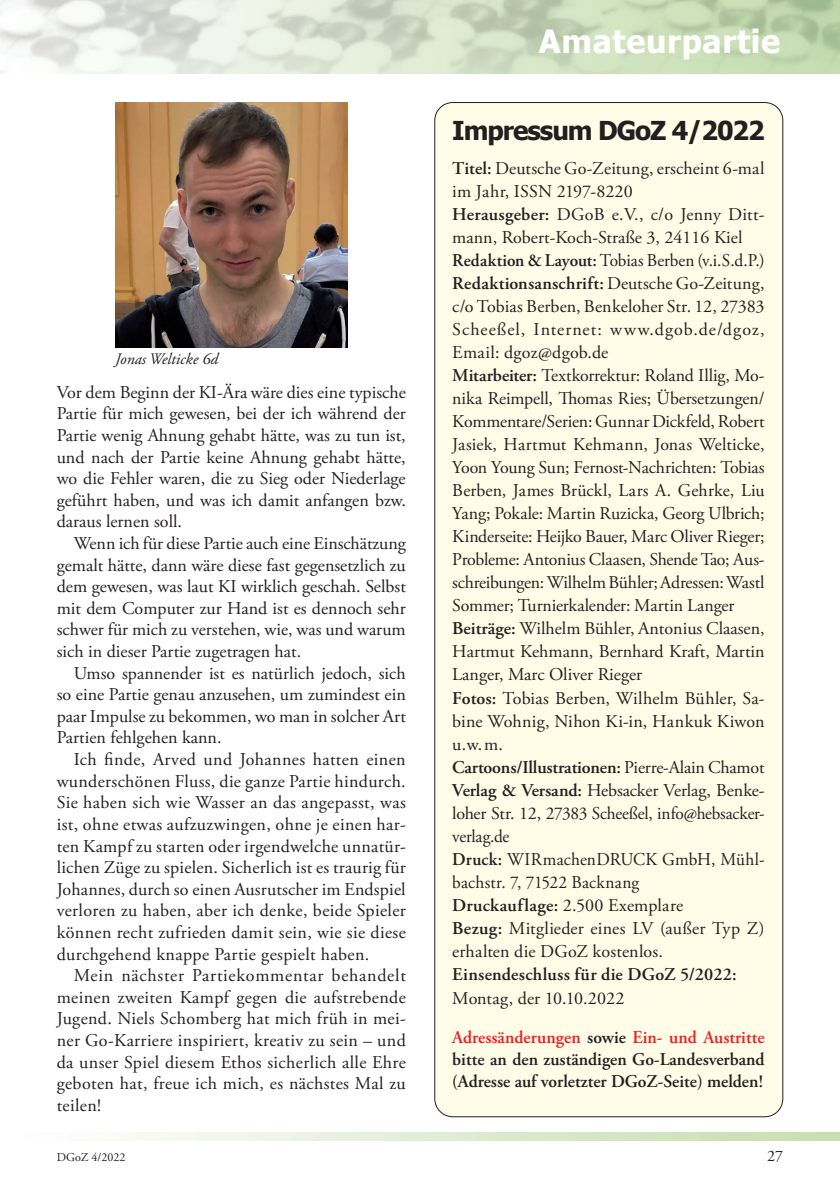
<style>
.page{position:relative;width:840px;height:1191px;background:#fff}
.page>*{position:absolute;margin:0;border:0;box-sizing:border-box;transform-origin:0 0}
.t1{font:700 32px "Tahoma";letter-spacing:.02em;color:#fff}
.t2{font:700 26px "Tahoma";letter-spacing:-.04em;color:#231f20}
.t3{font:18px/23px "Adobe Garamond Pro";color:#231f20;text-align:justify}
.t4{font:600 18px/22px "Adobe Garamond Pro";color:#231f20}
.t5{font:600 18px/39px "Adobe Garamond Pro";color:#ee1d23}
.t6{font:italic 16px "Adobe Garamond Pro";color:#231f20}
.t7{font:16px "Adobe Garamond Pro";color:#231f20}
.t8{font:12px "Adobe Garamond Pro";color:#231f20}
.s1{font-weight:600}
.s2{font-weight:400;color:#231f20}
.s3{color:#231f20}
</style>
<div class="page">
<img style="left:115px;top:102px;width:232px;height:245px">
<div style="left:434px;top:103px;width:348px;height:1013px;background:#fffde8;border-radius:18px"></div>
<p class="t6" style="left:115px;top:349px;width:104px">Jonas Welticke 6d</p>
<p class="t3" style="left:57px;top:382px;width:350px;line-height:21.6px">Vor dem Beginn der KI-Ära wäre dies eine typische Partie für mich gewesen, bei der ich während der Partie wenig Ahnung gehabt hätte, was zu tun ist, und nach der Partie keine Ahnung gehabt hätte, wo die Fehler waren, die zu Sieg oder Niederlage geführt haben, und was ich damit anfangen bzw. daraus lernen soll.</p>
<p class="t3" style="left:57px;top:533px;width:350px;line-height:21.6px;text-indent:17px">Wenn ich für diese Partie auch eine Einschätzung gemalt hätte, dann wäre diese fast gegensetzlich zu dem gewesen, was laut KI wirklich geschah. Selbst mit dem Computer zur Hand ist es dennoch sehr schwer für mich zu verstehen, wie, was und warum sich in dieser Partie zugetragen hat.</p>
<p class="t3" style="left:57px;top:663px;width:350px;line-height:21.6px;text-indent:17px">Umso spannender ist es natürlich jedoch, sich so eine Partie genau anzusehen, um zumindest ein paar Impulse zu bekommen, wo man in solcher Art Partien fehlgehen kann.</p>
<p class="t3" style="left:57px;top:749px;width:350px;line-height:21.6px;text-indent:17px">Ich finde, Arved und Johannes hatten einen wunderschönen Fluss, die ganze Partie hindurch.<br>Sie haben sich wie Wasser an das angepasst, was ist, ohne etwas aufzuzwingen, ohne je einen har&shy;ten Kampf zu starten oder irgendwelche unnatür&shy;lichen Züge zu spielen. Sicherlich ist es traurig für Johannes, durch so einen Ausrutscher im Endspiel verloren zu haben, aber ich denke, beide Spieler können recht zufrieden damit sein, wie sie diese durchgehend knappe Partie gespielt haben.</p>
<p class="t3" style="left:57px;top:965px;width:350px;line-height:21.6px;text-indent:17px">Mein nächster Partiekommentar behandelt meinen zweiten Kampf gegen die aufstrebende Jugend. Niels Schomberg hat mich früh in mei&shy;ner Go-Karriere inspiriert, kreativ zu sein – und da unser Spiel diesem Ethos sicherlich alle Ehre geboten hat, freue ich mich, es nächstes Mal zu teilen!</p>
<h1 class="t1" style="left:538px;top:19px;width:243px">Amateurpartie</h1>
<h2 class="t2" style="left:452px;top:112px;width:314px">Impressum DGoZ 4/2022</h2>
<p class="t3" style="left:452px;top:158px;width:314px;text-align:left"><span class="s1">Titel:</span> Deutsche Go-Zeitung, erscheint 6-mal im Jahr, ISSN 2197-8220<br><span class="s1">Herausgeber:</span> DGoB e.V., c/o Jenny Ditt&shy;mann, Robert-Koch-Straße 3, 24116 Kiel <span class="s1">Redaktion &amp; Layout:</span> Tobias Berben (v.i.S.d.P.)<br><span class="s1">Redaktionsanschrift:</span> Deutsche Go-Zeitung, c/o Tobias Berben, Benkeloher Str. 12, 27383<br>Scheeßel, Internet: www.dgob.de/dgoz, Email: dgoz@dgob.de<br><span class="s1">Mitarbeiter:</span> Textkorrektur: Roland Illig, Mo&shy;nika Reimpell, Thomas Ries; Übersetzungen/ Kommentare/Serien: Gunnar Dickfeld, Robert Jasiek, Hartmut Kehmann, Jonas Welticke, Yoon Young Sun; Fernost-Nachrichten: Tobias Berben, James Brückl, Lars A. Gehrke, Liu Yang; Pokale: Martin Ruzicka, Georg Ulbrich; Kinderseite: Heijko Bauer, Marc Oliver Rieger; Probleme: Antonius Claasen, Shende Tao; Aus&shy;schreibungen: Wilhelm Bühler; Adressen: Wastl Sommer; Turnierkalender: Martin Langer <span class="s1">Beiträge:</span> Wilhelm Bühler, Antonius Claasen, Hartmut Kehmann, Bernhard Kraft, Martin Langer, Marc Oliver Rieger<br><span class="s1">Fotos:</span> Tobias Berben, Wilhelm Bühler, Sa&shy;bine Wohnig, Nihon Ki-in, Hankuk Kiwon u.w.m.<br><span class="s1">Cartoons/Illustrationen:</span> Pierre-Alain Chamot <span class="s1">Verlag &amp; Versand:</span> Hebsacker Verlag, Benke&shy;loher Str. 12, 27383 Scheeßel, info@hebsacker&shy;verlag.de<br><span class="s1">Druck:</span> WIRmachenDRUCK GmbH, Mühl&shy;bachstr. 7, 71522 Backnang<br><span class="s1">Druckauflage:</span> 2.500 Exemplare<br><span class="s1">Bezug:</span> Mitglieder eines LV (außer Typ Z) erhalten die DGoZ kostenlos.</p>
<p class="t4" style="left:452px;top:963px;width:286px">Einsendeschluss für die DGoZ 5/2022:</p>
<p class="t5" style="left:452px;top:978px;width:314px"><span class="s2">Montag, der 10.10.2022<br></span>Adressänderungen <span class="s3">sowie</span> Ein- und Austritte</p>
<p class="t4" style="left:452px;top:1048px;width:313px">bitte an den zuständigen Go-Landesverband (Adresse auf vorletzter DGoZ-Seite) melden!</p>
<p class="t8" style="left:57px;top:1150px;width:70px">DGoZ 4/2022</p>
<p class="t7" style="left:766px;top:1146px;width:17px">27</p>
</div>
